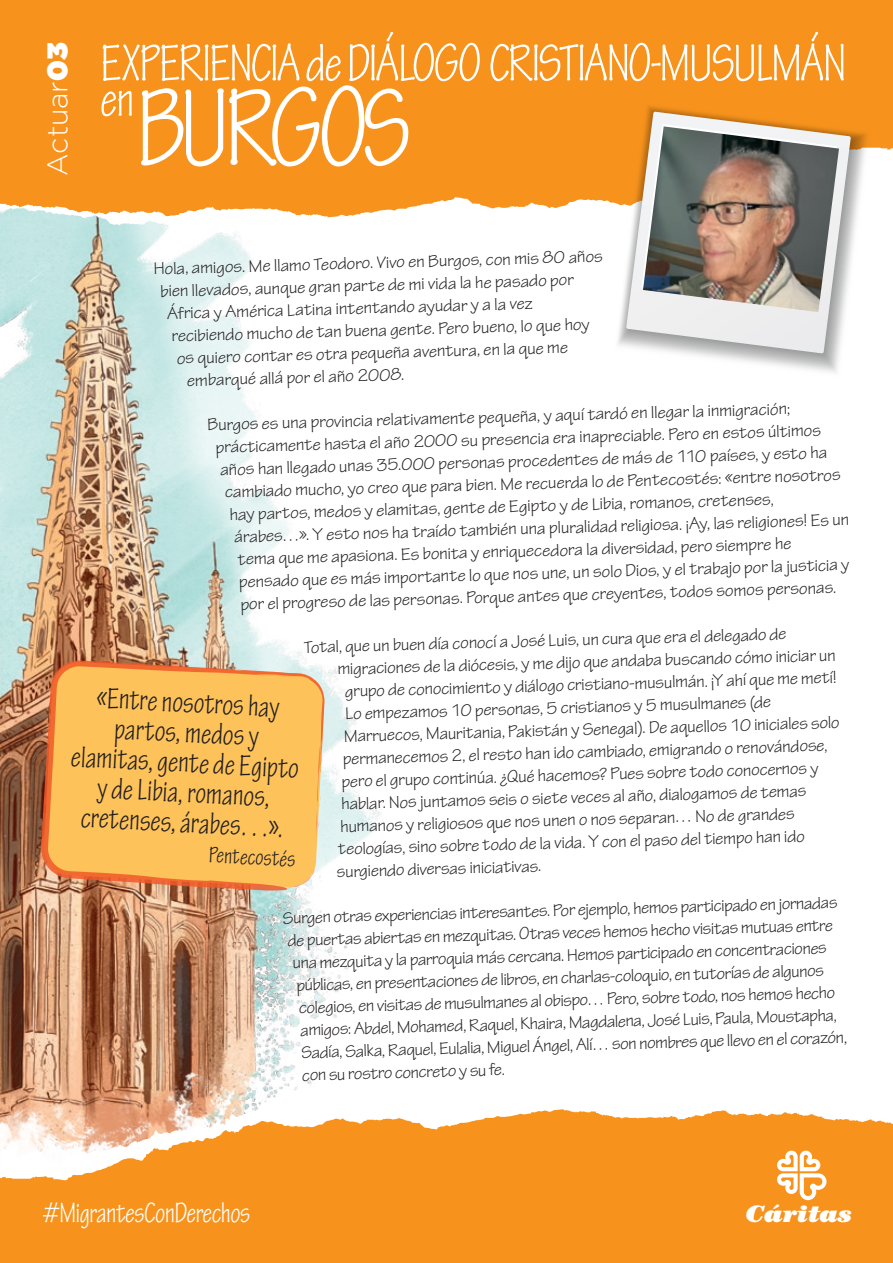
<style>
.page{position:relative;width:893px;height:1263px;background:#fff}
.page>*{position:absolute;margin:0;border:0;box-sizing:border-box;transform-origin:0 0}
.t1{font:condensed 117px "Tekton Pro";letter-spacing:-.065em;color:#fff}
.t2{font:condensed 55.5px "Tekton Pro";letter-spacing:-.045em;color:#fff}
.t3{font:condensed 31.5px/30px "Tekton Pro";color:#231f20;text-align:center}
.t4{font:condensed 30px "Tekton Pro";letter-spacing:-.02em;color:#fff}
.t5{font:300 28.5px "Gotham HTF";letter-spacing:-.005em;color:#fff}
.t6{font:condensed 24px "Tekton Pro";color:#231f20}
.t7{font:italic 900 23.85px "Century Std";letter-spacing:.01em;color:#fff;scale:1.05 1}
.t8{font:18px "Tekton Pro";color:#231f20}
.s1{font-weight:900}
</style>
<div class="page">
<img style="left:0;top:226px;width:381px;height:882px">
<div style="left:0;top:0;width:893px;height:218px;background:#f7931d"></div>
<svg style="left:890px;top:148px;width:3px;height:6px"></svg>
<svg style="left:338px;top:145px;width:552px;height:93px;fill:#f7931d"></svg>
<svg style="left:0;top:201px;width:329px;height:25px"></svg>
<div style="left:0;top:1108px;width:893px;height:155px;background:#f7931d"></div>
<svg style="left:0;top:1172px;width:2px;height:6px"></svg>
<svg style="left:3px;top:1089px;width:550px;height:92px"></svg>
<svg style="left:562px;top:1108px;width:331px;height:17px"></svg>
<svg style="left:41px;top:660px;width:283px;height:230px;background:#f6b95b"></svg>
<svg style="left:299px;top:673px;width:15px;height:7px"></svg>
<svg style="left:777px;top:1150px;width:49px;height:50px"></svg>
<svg style="left:623px;top:111px;width:236px;height:253px"></svg>
<svg style="left:626px;top:112px;width:225px;height:241px"></svg>
<svg style="left:637px;top:123px;width:204px;height:219px"></svg>
<img style="left:643px;top:126px;width:196px;height:186px">
<h3 class="t5" style="left:42px;top:175px;width:134px;rotate:-90deg">Actuar<span class="s1">03</span></h3>
<h2 class="t2" style="left:100px;top:31px;width:749px">EXPERIENCIA de DIÁLOGO CRISTIANO-MUSULMÁN</h2>
<h1 class="t1" style="left:100px;top:61px;width:313px"><sup>en</sup>BURGOS</h1>
<p class="t8" style="left:153px;top:260px;width:451px;rotate:-2deg">Hola, amigos. Me llamo Teodoro. Vivo en Burgos, con mis 80 años</p>
<p class="t8" style="left:160px;top:282px;width:415px;rotate:-2deg">bien llevados, aunque gran parte de mi vida la he pasado por</p>
<p class="t8" style="left:167px;top:304px;width:367px;rotate:-2deg">África y América Latina intentando ayudar y a la vez</p>
<p class="t8" style="left:171px;top:327px;width:420px;rotate:-2deg">recibiendo mucho de tan buena gente. Pero bueno, lo que hoy</p>
<p class="t8" style="left:176px;top:349px;width:393px;rotate:-2deg">os quiero contar es otra pequeña aventura, en la que me</p>
<p class="t8" style="left:187px;top:371px;width:219px;rotate:-2deg">embarqué allá por el año 2008.</p>
<p class="t8" style="left:207px;top:416px;width:584px;rotate:-2deg">Burgos es una provincia relativamente pequeña, y aquí tardó en llegar la inmigración;</p>
<p class="t8" style="left:215px;top:439px;width:607px;rotate:-2deg">prácticamente hasta el año 2000 su presencia era inapreciable. Pero en estos últimos</p>
<p class="t8" style="left:220px;top:461px;width:609px;rotate:-2deg">años han llegado unas 35.000 personas procedentes de más de 110 países, y esto ha</p>
<p class="t8" style="left:225px;top:484px;width:617px;rotate:-2deg">cambiado mucho, yo creo que para bien. Me recuerda lo de Pentecostés: «entre nosotros</p>
<p class="t8" style="left:229px;top:506px;width:546px;rotate:-2deg">hay partos, medos y elamitas, gente de Egipto y de Libia, romanos, cretenses,</p>
<p class="t8" style="left:234px;top:528px;width:616px;rotate:-2deg">árabes…». Y esto nos ha traído también una pluralidad religiosa. ¡Ay, las religiones! Es un</p>
<p class="t8" style="left:237px;top:551px;width:556px;rotate:-2deg">tema que me apasiona. Es bonita y enriquecedora la diversidad, pero siempre he</p>
<p class="t8" style="left:239px;top:573px;width:612px;rotate:-2deg">pensado que es más importante lo que nos une, un solo Dios, y el trabajo por la justicia y</p>
<p class="t8" style="left:240px;top:595px;width:598px;rotate:-2deg">por el progreso de las personas. Porque antes que creyentes, todos somos personas.</p>
<p class="t8" style="left:304px;top:638px;width:484px;rotate:-2deg">Total, que un buen día conocí a José Luis, un cura que era el delegado de</p>
<p class="t8" style="left:337px;top:660px;width:500px;rotate:-2deg">migraciones de la diócesis, y me dijo que andaba buscando cómo iniciar un</p>
<p class="t8" style="left:345px;top:682px;width:493px;rotate:-2deg">grupo de conocimiento y diálogo cristiano-musulmán. ¡Y ahí que me metí!</p>
<h3 class="t3" style="left:75px;top:682px;width:230px;rotate:3deg">«Entre nosotros hay partos, medos y elamitas, gente de Egipto y de Libia, romanos, cretenses, árabes…».</h3>
<h3 class="t6" style="left:210px;top:841px;width:88px;rotate:3deg">Pentecostés</h3>
<p class="t8" style="left:345px;top:705px;width:427px;rotate:-2deg">Lo empezamos 10 personas, 5 cristianos y 5 musulmanes (de</p>
<p class="t8" style="left:344px;top:727px;width:497px;rotate:-2deg">Marruecos, Mauritania, Pakistán y Senegal). De aquellos 10 iniciales solo</p>
<p class="t8" style="left:343px;top:750px;width:486px;rotate:-2deg">permanecemos 2, el resto han ido cambiado, emigrando o renovándose,</p>
<p class="t8" style="left:341px;top:772px;width:479px;rotate:-2deg">pero el grupo continúa. ¿Qué hacemos? Pues sobre todo conocernos y</p>
<p class="t8" style="left:341px;top:795px;width:467px;rotate:-2deg">hablar. Nos juntamos seis o siete veces al año, dialogamos de temas</p>
<p class="t8" style="left:340px;top:817px;width:456px;rotate:-2deg">humanos y religiosos que nos unen o nos separan… No de grandes</p>
<p class="t8" style="left:338px;top:840px;width:468px;rotate:-2deg">teologías, sino sobre todo de la vida. Y con el paso del tiempo han ido</p>
<p class="t8" style="left:336px;top:862px;width:206px;rotate:-2deg">surgiendo diversas iniciativas.</p>
<p class="t8" style="left:282px;top:909px;width:556px;rotate:-2deg">Surgen otras experiencias interesantes. Por ejemplo, hemos participado en jornadas</p>
<p class="t8" style="left:287px;top:932px;width:547px;rotate:-2deg">de puertas abiertas en mezquitas. Otras veces hemos hecho visitas mutuas entre</p>
<p class="t8" style="left:292px;top:954px;width:536px;rotate:-2deg">una mezquita y la parroquia más cercana. Hemos participado en concentraciones</p>
<p class="t8" style="left:296px;top:976px;width:529px;rotate:-2deg">públicas, en presentaciones de libros, en charlas-coloquio, en tutorías de algunos</p>
<p class="t8" style="left:299px;top:999px;width:538px;rotate:-2deg">colegios, en visitas de musulmanes al obispo… Pero, sobre todo, nos hemos hecho</p>
<p class="t8" style="left:300px;top:1021px;width:538px;rotate:-2deg">amigos: Abdel, Mohamed, Raquel, Khaira, Magdalena, José Luis, Paula, Moustapha,</p>
<p class="t8" style="left:301px;top:1044px;width:547px;rotate:-2deg">Sadía, Salka, Raquel, Eulalia, Miguel Ángel, Alí… son nombres que llevo en el corazón,</p>
<p class="t8" style="left:302px;top:1065px;width:204px;rotate:-2deg">con su rostro concreto y su fe.</p>
<h3 class="t4" style="left:43px;top:1196px;width:209px">#MigrantesConDerechos</h3>
<h3 class="t7" style="left:747px;top:1200px;width:103px">Cáritas</h3>
</div>
